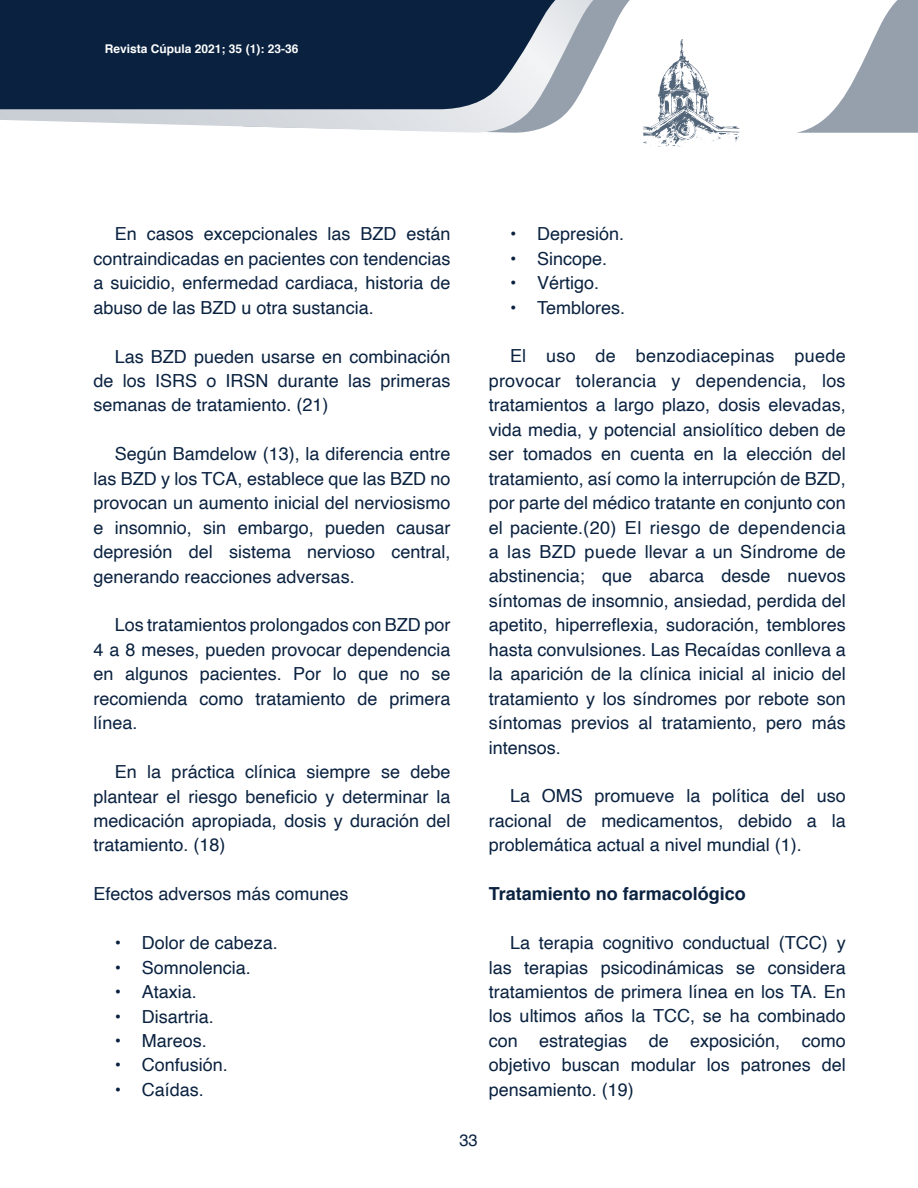
<style>
.page{position:relative;width:918px;height:1188px;background:#fff}
.page>*{position:absolute;margin:0;border:0;box-sizing:border-box;transform-origin:0 0}
.t1{font:18px/24.5px "Helvetica";color:#0a2240;text-align:justify}
.t2{font:700 18px "Helvetica";color:#0a2240}
.t3{font:16.5px "Helvetica";color:#0a2240}
.t4{font:700 12px "Helvetica";color:#fff}
</style>
<div class="page">
<svg style="left:605px;top:0;width:25px;height:45px"></svg>
<svg style="left:797px;top:0;width:121px;height:133px"></svg>
<svg style="left:1px;top:0;width:604px;height:133px"></svg>
<svg style="left:1px;top:0;width:589px;height:109px;background:#223752"></svg>
<svg style="left:643px;top:39px;width:97px;height:108px"></svg>
<svg style="left:0;top:0;width:1px;height:120px"></svg>
<p class="t4" style="left:105px;top:39px;width:195px">Revista Cúpula 2021; 35 (1): 23-36</p>
<p class="t1" style="left:94px;top:222px;width:358px;text-indent:21px">En casos excepcionales las BZD están contraindicadas en pacientes con tendencias a suicidio, enfermedad cardiaca, historia de abuso de las BZD u otra sustancia.</p>
<p class="t1" style="left:94px;top:345px;width:358px;text-indent:21px">Las BZD pueden usarse en combinación de los ISRS o IRSN durante las primeras semanas de tratamiento. (21)</p>
<p class="t1" style="left:94px;top:442px;width:358px;text-indent:21px">Según Bamdelow (13), la diferencia entre las BZD y los TCA, establece que las BZD no provocan un aumento inicial del nerviosismo e insomnio, sin embargo, pueden causar depresión del sistema nervioso central, generando reacciones adversas.</p>
<p class="t1" style="left:94px;top:613px;width:358px;text-indent:21px">Los tratamientos prolongados con BZD por 4 a 8 meses, pueden provocar dependencia en algunos pacientes. Por lo que no se recomienda como tratamiento de primera línea.</p>
<p class="t1" style="left:94px;top:760px;width:358px;text-indent:21px">En la práctica clínica siempre se debe plantear el riesgo beneficio y determinar la medicación apropiada, dosis y duración del tratamiento. (18)</p>
<p class="t1" style="left:94px;top:882px;width:257px">Efectos adversos más comunes</p>
<p class="t1" style="left:115px;top:931px;width:165px">• Dolor de cabeza.</p>
<p class="t1" style="left:115px;top:956px;width:138px">• Somnolencia.</p>
<p class="t1" style="left:115px;top:980px;width:84px">• Ataxia.</p>
<p class="t1" style="left:115px;top:1005px;width:100px">• Disartria.</p>
<p class="t1" style="left:115px;top:1029px;width:94px">• Mareos.</p>
<p class="t1" style="left:115px;top:1053px;width:115px">• Confusión.</p>
<p class="t1" style="left:115px;top:1078px;width:91px">• Caídas.</p>
<p class="t1" style="left:510px;top:222px;width:116px">• Depresión.</p>
<p class="t1" style="left:510px;top:247px;width:99px">• Sincope.</p>
<p class="t1" style="left:510px;top:271px;width:91px">• Vértigo.</p>
<p class="t1" style="left:510px;top:296px;width:117px">• Temblores.</p>
<p class="t1" style="left:489px;top:344px;width:358px;text-indent:21px">El uso de benzodiacepinas puede provocar tolerancia y dependencia, los tratamientos a largo plazo, dosis elevadas, vida media, y potencial ansiolítico deben de ser tomados en cuenta en la elección del tratamiento, así como la interrupción de BZD, por parte del médico tratante en conjunto con el paciente.(20) El riesgo de dependencia a las BZD puede llevar a un Síndrome de abstinencia; que abarca desde nuevos síntomas de insomnio, ansiedad, perdida del apetito, hiperreflexia, sudoración, temblores hasta convulsiones. Las Recaídas conlleva a la aparición de la clínica inicial al inicio del tratamiento y los síndromes por rebote son síntomas previos al tratamiento, pero más intensos.</p>
<p class="t1" style="left:489px;top:784px;width:358px;text-indent:21px">La OMS promueve la política del uso racional de medicamentos, debido a la problemática actual a nivel mundial (1).</p>
<p class="t2" style="left:489px;top:879px;width:259px">Tratamiento no farmacológico</p>
<p class="t1" style="left:489px;top:931px;width:358px;text-indent:21px">La terapia cognitivo conductual (TCC) y las terapias psicodinámicas se considera tratamientos de primera línea en los TA. En los ultimos años la TCC, se ha combinado con estrategias de exposición, como objetivo buscan modular los patrones del pensamiento. (19)</p>
<p class="t3" style="left:459px;top:1128px;width:20px">33</p>
</div>
